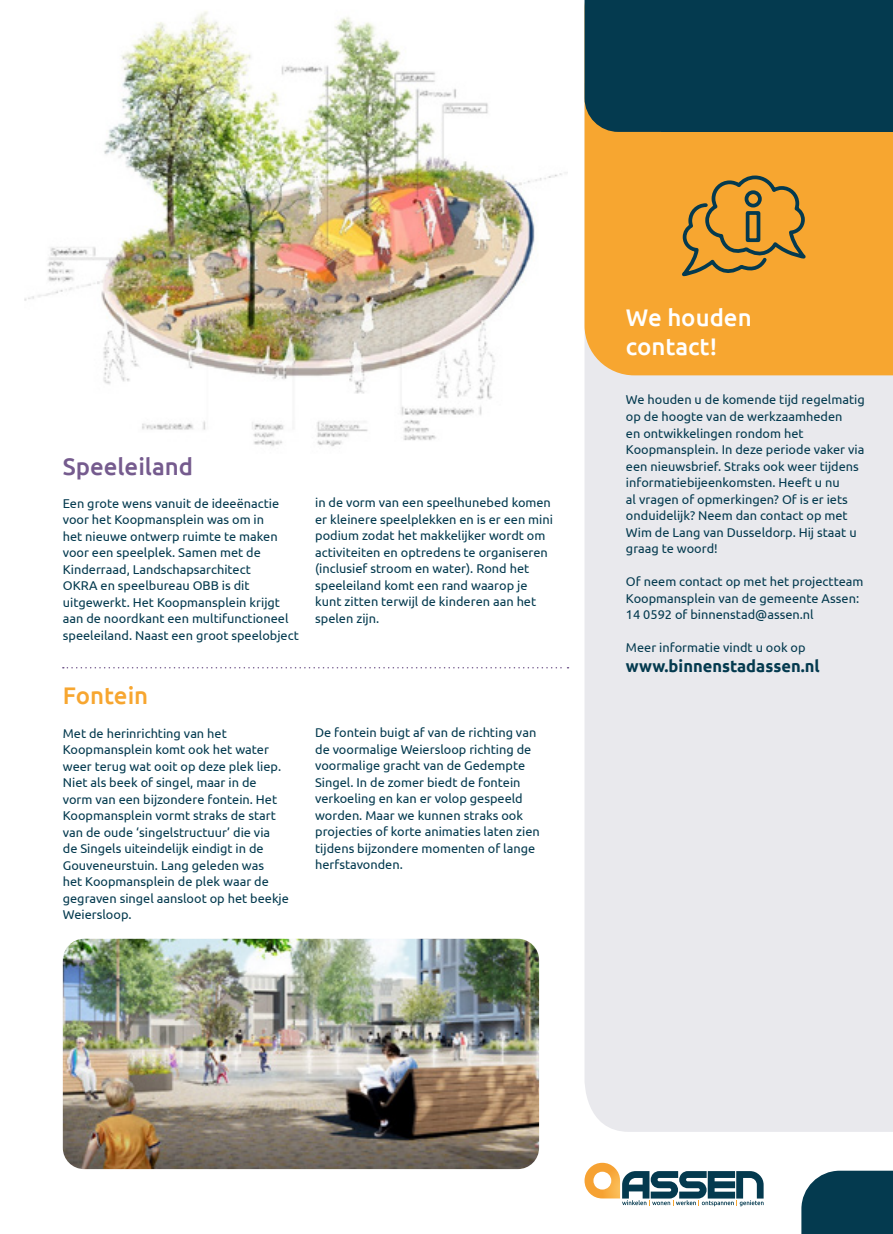
<style>
.page{position:relative;width:893px;height:1234px;background:#fff}
.page>*{position:absolute;margin:0;border:0;box-sizing:border-box;transform-origin:0 0}
.t1{font:500 24px/28.5px "Ubuntu";color:#fff}
.t2{font:500 24px "Ubuntu";color:#755b8e}
.t3{font:500 24px "Ubuntu";color:#f7a630}
.t4{font:700 16.5px "Ubuntu";color:#043a4f}
.t5{font:12.75px/16.5px "Ubuntu";color:#043a4f}
</style>
<div class="page">
<div style="left:584px;top:375px;width:309px;height:756px;background:#e9e9ed"></div>
<div style="left:584px;top:132px;width:309px;height:243px;background:#f7a630"></div>
<svg style="left:801px;top:1170px;width:92px;height:63px;background:#15475b"></svg>
<div style="left:584px;top:0;width:309px;height:132px;background:#043a4f"></div>
<img style="left:63px;top:938px;width:476px;height:230px">
<img style="left:24px;top:11px;width:543px;height:436px">
<svg style="left:63px;top:667px;width:505px;height:1px"></svg>
<svg style="left:584px;top:1162px;width:180px;height:43px"></svg>
<svg style="left:680px;top:174px;width:127px;height:104px;background:#d19534"></svg>
<div style="left:746px;top:211px;width:14px;height:31px;border:4px solid #043a4f"></div>
<div style="left:745px;top:190px;width:17px;height:17px;border:4px solid #043a4f;border-radius:50%"></div>
<h1 class="t2" style="left:63px;top:451px;width:132px">Speeleiland</h1>
<p class="t5" style="left:63px;top:494px;width:237px">Een grote wens vanuit de ideeënactie voor het Koopmansplein was om in<br>het nieuwe ontwerp ruimte te maken voor een speelplek. Samen met de Kinderraad, Landschapsarchitect<br>OKRA en speelbureau OBB is dit uitgewerkt. Het Koopmansplein krijgt aan de noordkant een multifunctioneel speeleiland. Naast een groot speelobject</p>
<p class="t5" style="left:315px;top:494px;width:239px">in de vorm van een speelhunebed komen er kleinere speelplekken en is er een mini podium zodat het makkelijker wordt om activiteiten en optredens te organiseren (inclusief stroom en water). Rond het speeleiland komt een rand waarop je kunt zitten terwijl de kinderen aan het spelen zijn.</p>
<h1 class="t3" style="left:63px;top:680px;width:87px">Fontein</h1>
<p class="t5" style="left:63px;top:724px;width:228px">Met de herinrichting van het Koopmansplein komt ook het water weer terug wat ooit op deze plek liep.<br>Niet als beek of singel, maar in de vorm van een bijzondere fontein. Het Koopmansplein vormt straks de start van de oude ‘singelstructuur’ die via<br>de Singels uiteindelijk eindigt in de Gouveneurstuin. Lang geleden was<br>het Koopmansplein de plek waar de gegraven singel aansloot op het beekje Weiersloop.</p>
<p class="t5" style="left:315px;top:723px;width:226px">De fontein buigt af van de richting van de voormalige Weiersloop richting de voormalige gracht van de Gedempte Singel. In de zomer biedt de fontein verkoeling en kan er volop gespeeld worden. Maar we kunnen straks ook projecties of korte animaties laten zien tijdens bijzondere momenten of lange herfstavonden.</p>
<h1 class="t1" style="left:626px;top:303px;width:127px">We houden contact!</h1>
<p class="t5" style="left:626px;top:391px;width:240px">We houden u de komende tijd regelmatig op de hoogte van de werkzaamheden<br>en ontwikkelingen rondom het Koopmansplein. In deze periode vaker via een nieuwsbrief. Straks ook weer tijdens informatiebijeenkomsten. Heeft u nu<br>al vragen of opmerkingen? Of is er iets onduidelijk? Neem dan contact op met Wim de Lang van Dusseldorp. Hij staat u graag te woord!</p>
<p class="t5" style="left:626px;top:572px;width:239px">Of neem contact op met het projectteam<br>Koopmansplein van de gemeente Assen:<br>14 0592 of binnenstad@assen.nl</p>
<p class="t5" style="left:626px;top:638px;width:181px">Meer informatie vindt u ook op</p>
<p class="t4" style="left:626px;top:655px;width:195px">www.binnenstadassen.nl</p>
</div>
